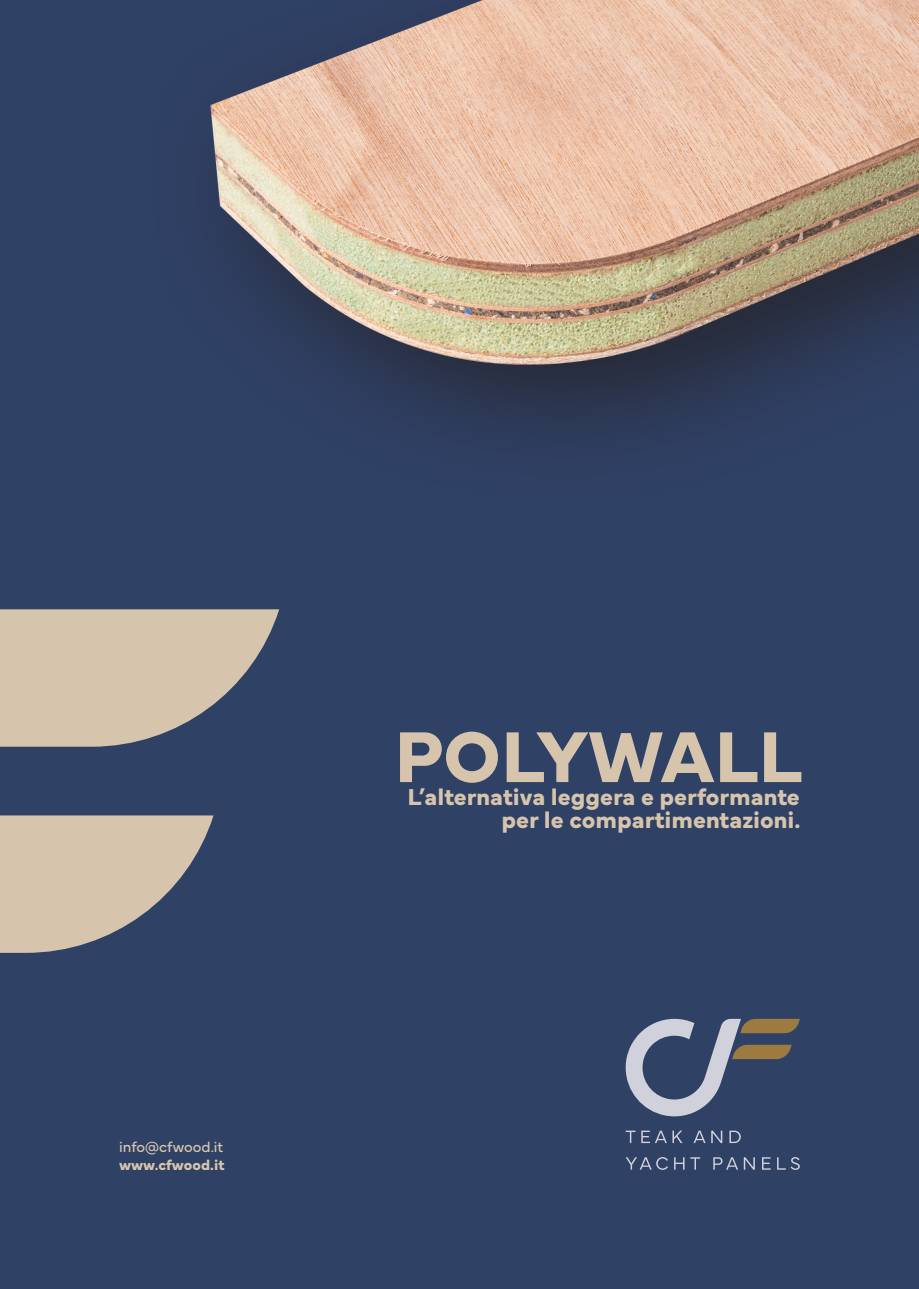
<style>
.page{position:relative;width:919px;height:1289px;background:#fff}
.page>*{position:absolute;margin:0;border:0;box-sizing:border-box;transform-origin:0 0}
.t1{font:700 75px "Mundial";color:#d6c5ac}
.t2{font:700 24px "Mundial";color:#d6c5ac}
.t3{font:15px "Mundial";color:#d6c5ac}
.t4{font:700 15px "Mundial";color:#d6c5ac}
</style>
<div class="page">
<div style="left:0;top:0;width:918px;height:1288px;background:#304166"></div>
<svg style="left:0;top:697px;width:222px;height:49px"></svg>
<svg style="left:0;top:815px;width:213px;height:137px"></svg>
<svg style="left:625px;top:1018px;width:174px;height:98px"></svg>
<svg style="left:625px;top:1130px;width:10px;height:13px"></svg>
<svg style="left:641px;top:1130px;width:25px;height:13px"></svg>
<svg style="left:672px;top:1130px;width:10px;height:13px"></svg>
<svg style="left:693px;top:1130px;width:12px;height:13px"></svg>
<svg style="left:711px;top:1130px;width:11px;height:13px"></svg>
<svg style="left:729px;top:1130px;width:11px;height:13px"></svg>
<svg style="left:625px;top:1157px;width:43px;height:12px"></svg>
<svg style="left:674px;top:1157px;width:10px;height:12px"></svg>
<svg style="left:690px;top:1157px;width:10px;height:12px"></svg>
<svg style="left:713px;top:1157px;width:41px;height:12px"></svg>
<svg style="left:762px;top:1157px;width:8px;height:12px"></svg>
<svg style="left:777px;top:1157px;width:22px;height:12px"></svg>
<img style="left:0;top:0;width:918px;height:697px">
<p class="t3" style="left:119px;top:1134px;width:106px">info@cfwood.it</p>
<p class="t4" style="left:119px;top:1152px;width:107px">www.cfwood.it</p>
<p class="t1" style="left:394px;top:698px;width:409px">POLYWALL</p>
<p class="t2" style="left:407px;top:778px;width:394px">L’alternativa leggera e performante</p>
<p class="t2" style="left:501px;top:800px;width:300px">per le compartimentazioni.</p>
</div>
